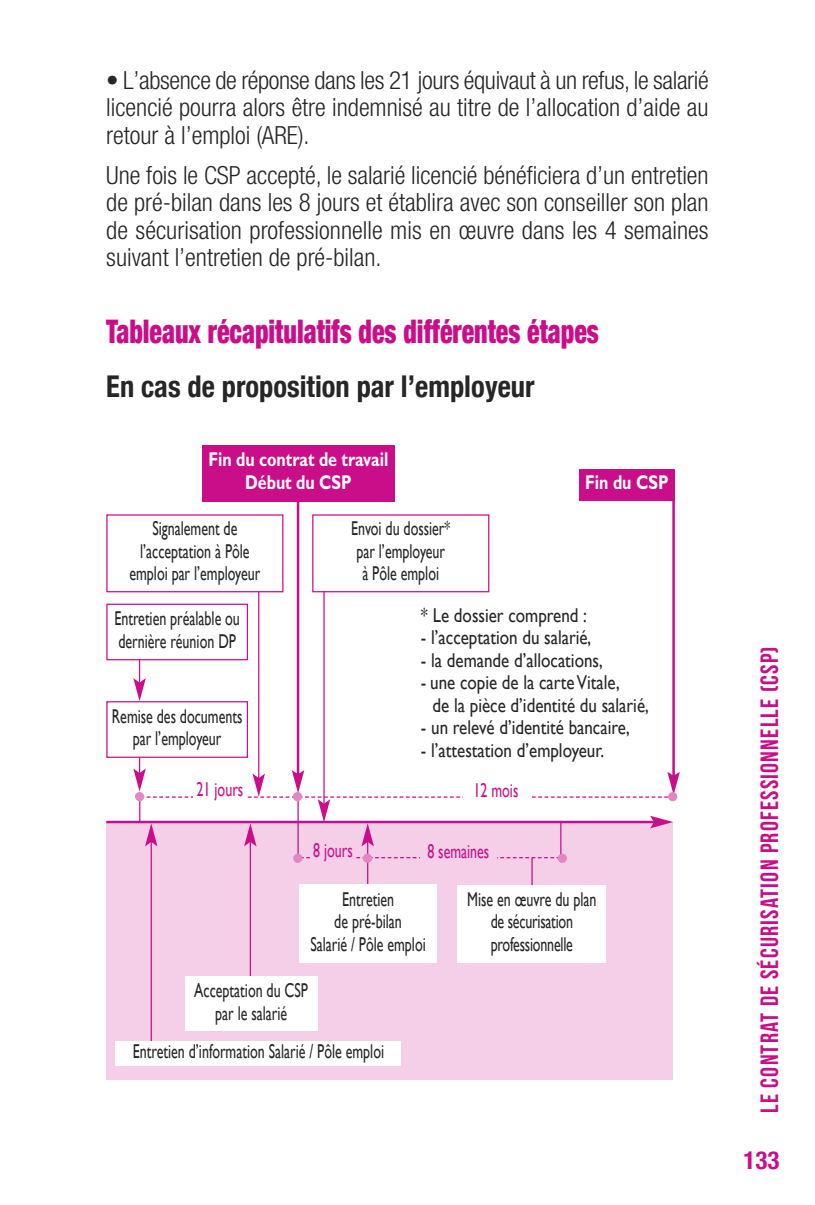
<style>
.page{position:relative;width:815px;height:1205px;background:#fff}
.page>*{position:absolute;margin:0;border:0;box-sizing:border-box;transform-origin:0 0}
.t1{font:900 condensed 32.5px "Helvetica Neue";color:#ca0d89;scale:.8 1}
.t2{font:700 condensed 30px "Helvetica Neue";color:#272627;scale:.95 1}
.t3{font:300 condensed 25px/27.5px "Helvetica Neue";color:#272627;text-align:justify}
.t4{font:25px "Bebas Neue";letter-spacing:.05em;color:#ca0d89}
.t5{font:700 condensed 25px "Helvetica Neue";color:#ca0d89}
.t6{font:20px/22.5px "Gill Sans";color:#272627;text-align:center;scale:.7 1}
.t7{font:20px/22.5px "Gill Sans";color:#272627;scale:.85 1}
.t8{font:700 20px/22.5px "Gill Sans";color:#fff;text-align:center;scale:.8 1}
.t9{font:20px "Gill Sans";color:#ca0d89;scale:.7 1}
</style>
<div class="page">
<div style="left:106px;top:822px;width:567px;height:257px;background:#f4cfe7"></div>
<hr style="left:106px;top:821px;width:548px;height:2px;background:#ca0d89">
<svg style="left:133px;top:660px;width:13px;height:41px"></svg>
<hr style="left:258px;top:583px;width:1px;height:195px;background:#ca0d89">
<hr style="left:297px;top:487px;width:2px;height:287px;background:#ca0d89">
<hr style="left:323px;top:583px;width:2px;height:220px;background:#ca0d89">
<div style="left:106px;top:604px;width:142px;height:56px;border:1px solid #ca0d89"></div>
<div style="left:106px;top:701px;width:142px;height:57px;border:1px solid #ca0d89"></div>
<div style="left:202px;top:445px;width:193px;height:56px;background:#ca0d89"></div>
<hr style="left:297px;top:796px;width:2px;height:60px;background:#ca0d89">
<hr style="left:672px;top:487px;width:3px;height:289px;background:#ca0d89">
<div style="left:579px;top:469px;width:96px;height:32px;background:#ca0d89"></div>
<div style="left:108px;top:516px;width:174px;height:75px;background:#fff"></div>
<div style="left:106px;top:514px;width:177px;height:78px;border:1px solid #ca0d89"></div>
<div style="left:313px;top:516px;width:175px;height:75px;background:#fff"></div>
<div style="left:312px;top:514px;width:177px;height:78px;border:1px solid #ca0d89"></div>
<hr style="left:367px;top:842px;width:1px;height:46px;background:#ca0d89">
<hr style="left:250px;top:842px;width:1px;height:174px;background:#ca0d89">
<hr style="left:151px;top:842px;width:1px;height:208px;background:#ca0d89">
<hr style="left:560px;top:822px;width:1px;height:36px;background:#ca0d89">
<hr style="left:531px;top:858px;width:2px;height:49px;background:#ca0d89">
<div style="left:299px;top:885px;width:138px;height:78px;background:#fff"></div>
<div style="left:457px;top:885px;width:149px;height:78px;background:#fff"></div>
<svg style="left:302px;top:857px;width:256px;height:1px"></svg>
<div style="left:185px;top:976px;width:133px;height:55px;background:#fff"></div>
<div style="left:116px;top:1041px;width:285px;height:25px;background:#fff"></div>
<svg style="left:133px;top:747px;width:547px;height:99px"></svg>
<div style="left:463px;top:783px;width:66px;height:26px;background:#fff"></div>
<div style="left:293px;top:792px;width:9px;height:9px;background:#e486c4;border-radius:50%"></div>
<div style="left:668px;top:792px;width:9px;height:9px;background:#e486c4;border-radius:50%"></div>
<div style="left:363px;top:853px;width:9px;height:10px;background:#e486c4;border-radius:50%"></div>
<div style="left:293px;top:853px;width:9px;height:10px;background:#e486c4;border-radius:50%"></div>
<div style="left:558px;top:853px;width:9px;height:10px;background:#e486c4;border-radius:50%"></div>
<div style="left:420px;top:844px;width:77px;height:25px;background:#f4cfe7"></div>
<div style="left:310px;top:843px;width:45px;height:28px;background:#f4cfe7"></div>
<p class="t3" style="left:106px;top:68px;width:604px">• L’absence de réponse dans les 21 jours équivaut à un refus, le salarié licencié pourra alors être indemnisé au titre de l’allocation d’aide au retour à l’emploi (ARE).</p>
<p class="t3" style="left:106px;top:163px;width:604px">Une fois le CSP accepté, le salarié licencié bénéficiera d’un entretien de pré-bilan dans les 8 jours et établira avec son conseiller son plan de sécurisation professionnelle mis en œuvre dans les 4 semaines suivant l’entretien de pré-bilan.</p>
<h1 class="t1" style="left:106px;top:311px;width:617px">Tableaux récapitulatifs des différentes étapes</h1>
<p class="t2" style="left:106px;top:368px;width:452px">en cas de proposition par l’employeur</p>
<p class="t8" style="left:208px;top:450px;width:227px">Fin du contrat de travail<br>Début du CSP</p>
<p class="t6" style="left:129px;top:517px;width:189px">Signalement de l’acceptation à Pôle emploi par l’employeur</p>
<p class="t6" style="left:351px;top:517px;width:143px;text-align:left">Envoi du dossier* par l’employeur à Pôle emploi</p>
<p class="t8" style="left:585px;top:473px;width:106px">Fin du CSP</p>
<p class="t6" style="left:114px;top:607px;width:181px;text-align:left">Entretien préalable ou dernière réunion DP</p>
<p class="t6" style="left:112px;top:705px;width:188px">Remise des documents par l’employeur</p>
<p class="t9" style="left:197px;top:778px;width:68px">21 jours</p>
<p class="t7" style="left:421px;top:603px;width:197px">* Le dossier comprend :</p>
<p class="t7" style="left:421px;top:626px;width:202px">- l’acceptation du salarié,</p>
<p class="t7" style="left:421px;top:648px;width:215px">- la demande d’allocations,</p>
<p class="t7" style="left:433px;top:671px;width:256px;text-indent:-12px">- une copie de la carteVitale,<br>de la pièce d’identité du salarié,</p>
<p class="t7" style="left:421px;top:716px;width:247px">- un relevé d’identité bancaire,</p>
<p class="t7" style="left:421px;top:738px;width:217px">- l’attestation d’employeur.</p>
<p class="t9" style="left:474px;top:779px;width:66px">12 mois</p>
<p class="t9" style="left:313px;top:839px;width:58px">8 jours</p>
<p class="t9" style="left:427px;top:839px;width:90px">8 semaines</p>
<p class="t6" style="left:310px;top:888px;width:166px">Entretien<br>de pré-bilan<br>Salarié / Pôle emploi</p>
<p class="t6" style="left:467px;top:888px;width:186px">Mise en œuvre du plan de sécurisation professionnelle</p>
<p class="t6" style="left:194px;top:979px;width:164px">Acceptation du CSP par le salarié</p>
<p class="t6" style="left:133px;top:1040px;width:361px">Entretien d’information Salarié / Pôle emploi</p>
<p class="t4" style="left:755px;top:1113px;width:468px;rotate:-90deg">LE CONTRAT DE SÉCURISATION PROFESSIONNELLE (CSP)</p>
<p class="t5" style="left:744px;top:1145px;width:37px">133</p>
</div>
